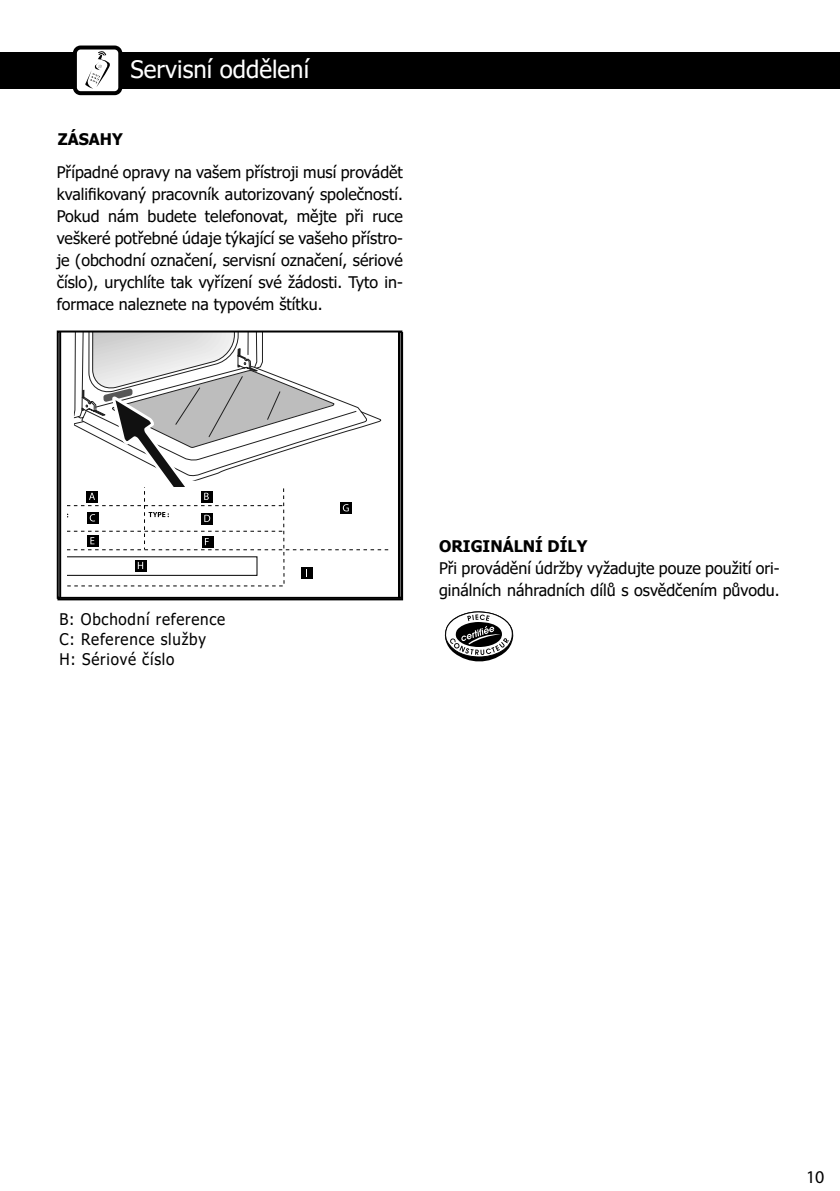
<style>
.page{position:relative;width:840px;height:1191px;background:#fff}
.page>*{position:absolute;margin:0;border:0;box-sizing:border-box;transform-origin:0 0}
.Titre_Chapitre{font:24px "Tahoma";color:#fff}
.t1{font:18px "Myriad Pro";color:#000}
.Texte_Utilisation_ju{font:16px/22px "Tahoma";color:#000}
.Texte_utilisation{font:16px "Tahoma";letter-spacing:.05em;color:#000;scale:.95 1}
.Texte_Utilisation_ju-2{font:700 16px "Tahoma";color:#000}
.Sous_titre{font:700 16px "Tahoma";color:#000}
</style>
<div class="page">
<div style="left:0;top:55px;width:839px;height:34px;background:#000"></div>
<div style="left:0;top:52px;width:839px;height:32px;background:#000"></div>
<div style="left:75px;top:48px;width:45px;height:45px;background:#fff;border-radius:6px"></div>
<svg style="left:85px;top:51px;width:25px;height:38px"></svg>
<div style="left:73px;top:46px;width:49px;height:49px;border:4px solid #000;border-radius:6px"></div>
<svg style="left:444px;top:611px;width:69px;height:50px"></svg>
<svg style="left:60px;top:333px;width:339px;height:263px"></svg>
<div style="left:57px;top:330px;width:345px;height:269px;border:2px solid #000"></div>
<svg style="left:68px;top:331px;width:322px;height:262px"></svg>
<p class="Titre_Chapitre" style="left:130px;top:53px;width:180px">Servisní oddělení</p>
<p class="Sous_titre" style="left:58px;top:128px;width:66px">ZÁSAHY</p>
<p class="Texte_Utilisation_ju" style="left:57px;top:162px;width:347px;text-align:justify">Případné opravy na vašem přístroji musí provádět kvalifikovaný pracovník autorizovaný společností.<br>Pokud nám budete telefonovat, mějte při ruce veškeré potřebné údaje týkající se vašeho přístro&shy;je (obchodní označení, servisní označení, sériové číslo), urychlíte tak vyřízení své žádosti. Tyto in&shy;formace naleznete na typovém štítku.</p>
<p class="Texte_utilisation" style="left:59px;top:608px;width:176px">B: Obchodní reference</p>
<p class="Texte_utilisation" style="left:59px;top:628px;width:156px">C: Reference služby</p>
<p class="Texte_utilisation" style="left:59px;top:648px;width:122px">H: Sériové číslo</p>
<p class="Texte_Utilisation_ju-2" style="left:439px;top:535px;width:150px">ORIGINÁLNÍ DÍLY</p>
<p class="Texte_Utilisation_ju" style="left:439px;top:558px;width:342px">Při provádění údržby vyžadujte pouze použití ori&shy;ginálních náhradních dílů s osvědčením původu.</p>
<p class="t1" style="left:805px;top:1165px;width:20px">10</p>
</div>
